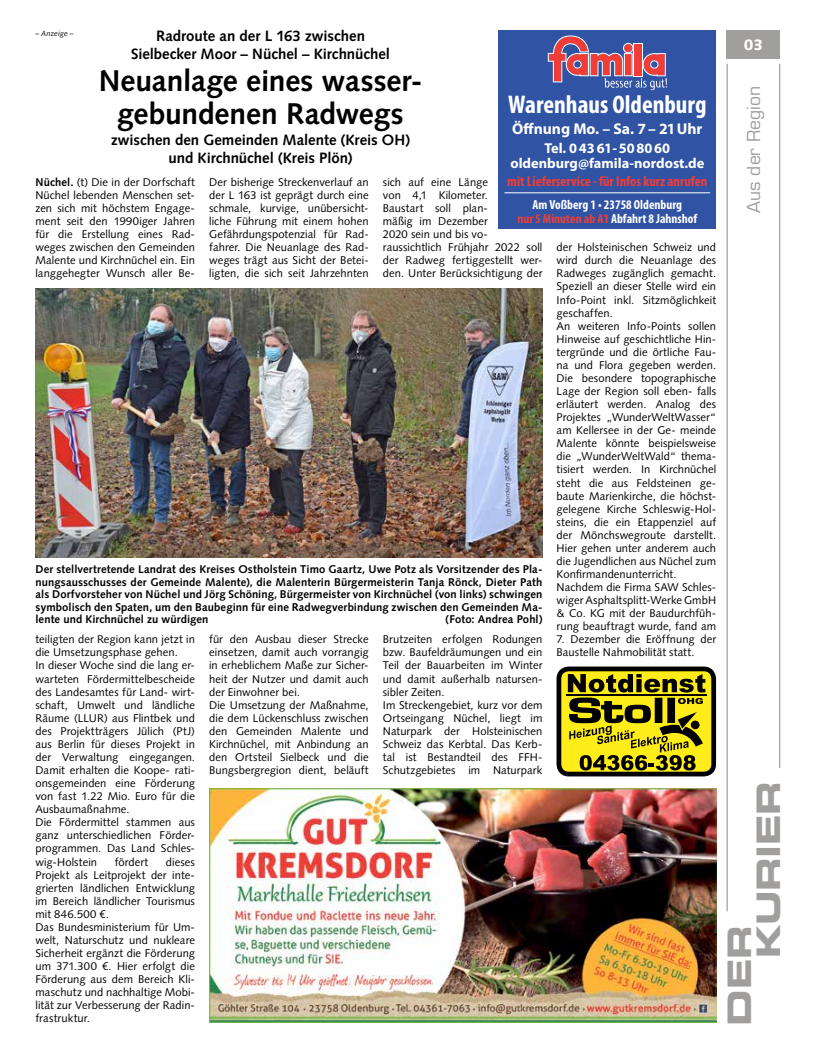
<style>
.page{position:relative;width:819px;height:1053px;background:#fff}
.page>*{position:absolute;margin:0;border:0;box-sizing:border-box;transform-origin:0 0}
.t1{font:32.5px/28.9px "Eurostile LT Std Bold Ex 2";letter-spacing:-.01em;color:#a19f9d}
.t2{font:700 30px/32.5px "Syntax LT Std";letter-spacing:-.005em;color:#000;text-align:center}
.t3{font:700 condensed 25.62px "Myriad Pro";color:#fff}
.t4{font:17.5px "Eurostile LT Std";color:#a19f9d}
.t5{font:700 15.62px "Myriad Pro";color:#fff}
.t6{font:700 15px/17.5px "Syntax LT Std";letter-spacing:-.005em;color:#000;text-align:center}
.t7{font:900 15px "Syntax LT Std";color:#fff}
.t8{font:700 14.38px/15.6px "Myriad Pro";color:#fff;text-align:center}
.t9{font:700 condensed 14.38px "Myriad Pro";color:#f13d37}
.t10{font:700 condensed 13.12px/14.4px "Myriad Pro";color:#fff;text-align:center}
.t11{font:11.25px/13px "Syntax LT Std";letter-spacing:.005em;color:#000}
.t12{font:700 11.25px/12.5px "Syntax LT Std";letter-spacing:.01em;color:#000;text-align:justify}
.t13{font:italic 7.5px "Syntax LT Std";letter-spacing:.015em;color:#000}
.s1{color:#f13d37}
.s2{font-weight:700}
</style>
<div class="page">
<hr style="left:726px;top:64px;width:1px;height:847px;background:#8c8986">
<hr style="left:779px;top:64px;width:1px;height:703px;background:#8c8986">
<div style="left:726px;top:30px;width:54px;height:29px;background:#a19f9d"></div>
<div style="left:498px;top:30px;width:218px;height:199px;background:#3053a4"></div>
<svg style="left:547px;top:35px;width:119px;height:55px"></svg>
<hr style="left:504px;top:192px;width:206px;height:1px;background:#fff">
<div style="left:559px;top:669px;width:154px;height:105px;background:#ffec18;border-radius:10px"></div>
<div style="left:556px;top:666px;width:160px;height:110px;border:5px solid #000;border-radius:10px"></div>
<svg style="left:567px;top:674px;width:138px;height:96px"></svg>
<hr style="left:566px;top:694px;width:140px;height:1px;background:#000">
<img style="left:209px;top:788px;width:507px;height:234px">
<img style="left:35px;top:288px;width:507px;height:269px">
<p class="t6" style="left:131px;top:28px;width:260px">Radroute an der L 163 zwischen<br>Sielbecker Moor – Nüchel – Kirchnüchel</p>
<p class="t2" style="left:99px;top:65px;width:325px">Neuanlage eines wasser&shy;gebundenen Radwegs</p>
<p class="t6" style="left:111px;top:131px;width:300px">zwischen den Gemeinden Malente (Kreis OH) und Kirchnüchel (Kreis Plön)</p>
<p class="t11" style="left:209px;top:175px;width:161px;text-align:justify">Der bisherige Streckenverlauf an der L 163 ist geprägt durch eine schmale, kurvige, unübersicht&shy;liche Führung mit einem hohen Gefährdungspotenzial für Rad&shy;fahrer. Die Neuanlage des Rad&shy;weges trägt aus Sicht der Betei&shy;ligten, die sich seit Jahrzehnten</p>
<p class="t13" style="left:35px;top:29px;width:40px">– Anzeige –</p>
<p class="t3" style="left:508px;top:90px;width:200px">Warenhaus Oldenburg</p>
<p class="t5" style="left:512px;top:120px;width:192px">Öffnung Mo. – Sa. 7 – 21 Uhr</p>
<p class="t8" style="left:510px;top:140px;width:195px">Tel. 0 43 61 - 50 80 60 oldenburg@famila-nordost.de</p>
<p class="t9" style="left:507px;top:173px;width:202px">mit Lieferservice - für Infos kurz anrufen</p>
<p class="t10" style="left:517px;top:197px;width:181px">Am Voßberg 1 • 23758 Oldenburg<br><span class="s1">nur 5 Minuten ab A1</span> Abfahrt 8 Jahnshof</p>
<p class="t11" style="left:383px;top:175px;width:161px">sich auf eine Länge<br>von 4,1 Kilometer.<br>Baustart soll plan-<br>mäßig im Dezember<br>2020 sein und bis vo&shy;raussichtlich Frühjahr 2022 soll der Radweg fertiggestellt wer&shy;den. Unter Berücksichtigung der</p>
<p class="t11" style="left:35px;top:175px;width:161px;text-align:justify"><span class="s2">Nüchel.</span> (t) Die in der Dorfschaft Nüchel lebenden Menschen set&shy;zen sich mit höchstem Engage&shy;ment seit den 1990iger Jahren für die Erstellung eines Rad&shy;weges zwischen den Gemeinden Malente und Kirchnüchel ein. Ein langgehegter Wunsch aller Be-</p>
<p class="t11" style="left:556px;top:241px;width:161px">der Holsteinischen Schweiz und wird durch die Neuanlage des<br>Radweges zugänglich gemacht.<br>Speziell an dieser Stelle wird ein<br>Info-Point inkl. Sitzmöglichkeit geschaffen.<br>An weiteren Info-Points sollen<br>Hinweise auf geschichtliche Hin&shy;tergründe und die örtliche Fau&shy;na und Flora gegeben werden.<br>Die besondere topographische<br>Lage der Region soll eben- falls erläutert werden. Analog des<br>Projektes „WunderWeltWasser“ am Kellersee in der Ge- meinde<br>Malente könnte beispielsweise die „WunderWeltWald“ thema&shy;tisiert werden. In Kirchnüchel steht die aus Feldsteinen ge&shy;baute Marienkirche, die höchst&shy;gelegene Kirche Schleswig-Hol&shy;steins, die ein Etappenziel auf der Mönchswegroute darstellt.<br>Hier gehen unter anderem auch die Jugendlichen aus Nüchel zum<br>Konfirmandenunterricht.<br>Nachdem die Firma SAW Schles&shy;wiger Asphaltsplitt-Werke GmbH &amp; Co. KG mit der Baudurchfüh&shy;rung beauftragt wurde, fand am</p>
<p class="t11" style="left:556px;top:633px;width:161px">7. Dezember die Eröffnung der<br>Baustelle Nahmobilität statt.</p>
<p class="t12" style="left:35px;top:563px;width:508px">Der stellvertretende Landrat des Kreises Ostholstein Timo Gaartz, Uwe Potz als Vorsitzender des Pla&shy;nungsausschusses der Gemeinde Malente), die Malenterin Bürgermeisterin Tanja Rönck, Dieter Path als Dorfvorsteher von Nüchel und Jörg Schöning, Bürgermeister von Kirchnüchel (von links) schwingen symbolisch den Spaten, um den Baubeginn für eine Radwegverbindung zwischen den Gemeinden Ma&shy;lente und Kirchnüchel zu würdigen</p>
<p class="t12" style="left:445px;top:613px;width:98px">(Foto: Andrea Pohl)</p>
<p class="t11" style="left:209px;top:633px;width:161px">für den Ausbau dieser Strecke einsetzen, damit auch vorrangig in erheblichem Maße zur Sicher&shy;heit der Nutzer und damit auch der Einwohner bei.<br>Die Umsetzung der Maßnahme, die dem Lückenschluss zwischen den Gemeinden Malente und<br>Kirchnüchel, mit Anbindung an den Ortsteil Sielbeck und die<br>Bungsbergregion dient, beläuft</p>
<p class="t11" style="left:383px;top:633px;width:161px">Brutzeiten erfolgen Rodungen bzw. Baufeldräumungen und ein<br>Teil der Bauarbeiten im Winter und damit außerhalb natursen&shy;sibler Zeiten.<br>Im Streckengebiet, kurz vor dem<br>Ortseingang Nüchel, liegt im<br>Naturpark der Holsteinischen<br>Schweiz das Kerbtal. Das Kerb&shy;tal ist Bestandteil des FFH-<br>Schutzgebietes im Naturpark</p>
<p class="t11" style="left:35px;top:633px;width:161px">teiligten der Region kann jetzt in die Umsetzungsphase gehen.<br>In dieser Woche sind die lang er&shy;warteten Fördermittelbescheide des Landesamtes für Land- wirt&shy;schaft, Umwelt und ländliche<br>Räume (LLUR) aus Flintbek und des Projektträgers Jülich (PtJ) aus Berlin für dieses Projekt in der Verwaltung eingegangen.<br>Damit erhalten die Koope- rati&shy;onsgemeinden eine Förderung von fast 1.22 Mio. Euro für die<br>Ausbaumaßnahme.<br>Die Fördermittel stammen aus ganz unterschiedlichen Förder&shy;programmen. Das Land Schles&shy;wig-Holstein</p>
<p class="t11" style="left:115px;top:855px;width:35px">fördert</p>
<p class="t11" style="left:35px;top:855px;width:161px;text-indent:130px">dieses<br>Projekt als Leitprojekt der inte&shy;grierten ländlichen Entwicklung im Bereich ländlicher Tourismus mit 846.500 €.<br>Das Bundesministerium für Um&shy;welt, Naturschutz und nukleare<br>Sicherheit ergänzt die Förderung um 371.300 €. Hier erfolgt die<br>Förderung aus dem Bereich Kli&shy;maschutz und nachhaltige Mobi&shy;lität zur Verbesserung der Radin&shy;frastruktur.</p>
<p class="t7" style="left:743px;top:36px;width:21px">03</p>
<p class="t4" style="left:743px;top:213px;width:129px;rotate:-90deg">Aus der Region</p>
<p class="t1" style="left:724px;top:958px;width:179px;text-indent:-67px;rotate:-90deg">DER<br>KURIER</p>
</div>
